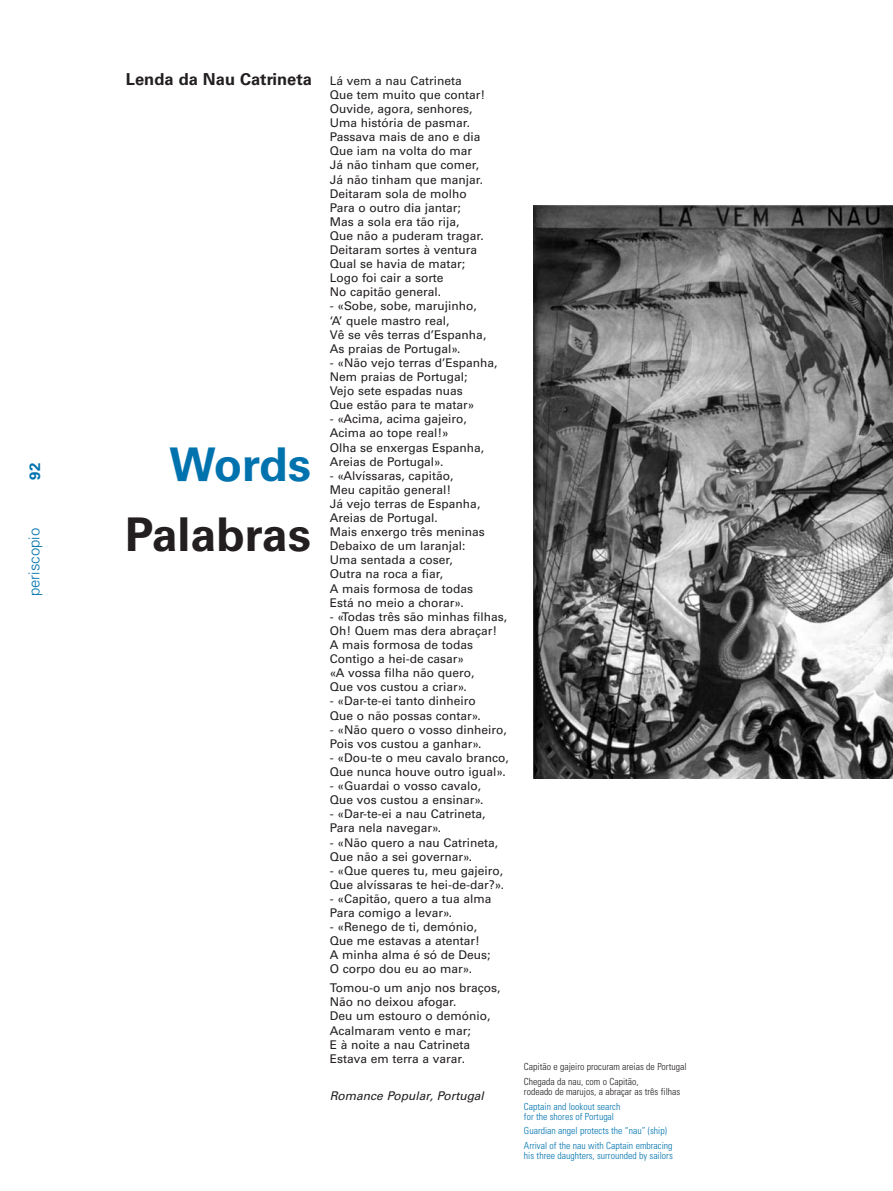
<style>
.page{position:relative;width:893px;height:1191px;background:#fff}
.page>*{position:absolute;margin:0;border:0;box-sizing:border-box;transform-origin:0 0}
.t1{font:700 46.5px "Univers";color:#231f20}
.t2{font:700 46.5px "Univers";letter-spacing:-.01em;color:#0073ae}
.t3{font:700 16.5px "Univers";color:#231f20}
.t4{font:300 15px "Univers";color:#0073ae}
.t5{font:700 15px "Univers";color:#0073ae}
.t6{font:12px/14.1px "Univers";color:#231f20}
.t7{font:italic 12px "Univers";color:#231f20}
.t8{font:300 condensed 9.75px/10.5px "Univers";color:#0073ae}
.t9{font:300 condensed 9.75px/14.4px "Univers";color:#231f20}
.s1{font-weight:400;font-size:12px}
</style>
<div class="page">
<img style="left:534px;top:205px;width:359px;height:573px">
<p class="t5" style="left:29px;top:480px;width:19px;rotate:-90deg">92</p>
<p class="t4" style="left:29px;top:596px;width:70px;rotate:-90deg">periscopio</p>
<h2 class="t3" style="left:126px;top:73px;width:337px">Lenda da Nau Catrineta <span class="s1">Lá vem a nau Catrineta</span></h2>
<p class="t6" style="left:330px;top:89px;width:157px">Que tem muito que contar!<br>Ouvide, agora, senhores,<br>Uma história de pasmar.<br>Passava mais de ano e dia<br>Que iam na volta do mar<br>Já não tinham que comer,<br>Já não tinham que manjar.<br>Deitaram sola de molho<br>Para o outro dia jantar;<br>Mas a sola era tão rija,<br>Que não a puderam tragar.<br>Deitaram sortes à ventura<br>Qual se havia de matar;<br>Logo foi cair a sorte<br>No capitão general.</p>
<p class="t6" style="left:330px;top:300px;width:158px">- «Sobe, sobe, marujinho, ‘A’ quele mastro real,<br>Vê se vês terras d’Espanha,<br>As praias de Portugal».</p>
<p class="t6" style="left:330px;top:357px;width:169px">- «Não vejo terras d’Espanha,<br>Nem praias de Portugal;<br>Vejo sete espadas nuas<br>Que estão para te matar»</p>
<p class="t6" style="left:330px;top:413px;width:156px">- «Acima, acima gajeiro,<br>Acima ao tope real!»<br>Olha se enxergas Espanha,<br>Areias de Portugal».</p>
<p class="t6" style="left:330px;top:469px;width:157px">- «Alvíssaras, capitão,<br>Meu capitão general!<br>Já vejo terras de Espanha,<br>Areias de Portugal.<br>Mais enxergo três meninas<br>Debaixo de um laranjal:<br>Uma sentada a coser,<br>Outra na roca a fiar,<br>A mais formosa de todas<br>Está no meio a chorar».</p>
<p class="t6" style="left:330px;top:610px;width:179px">- «Todas três são minhas filhas,<br>Oh! Quem mas dera abraçar!<br>A mais formosa de todas<br>Contigo a hei-de casar»<br>«A vossa filha não quero,<br>Que vos custou a criar».</p>
<p class="t6" style="left:330px;top:695px;width:153px">- «Dar-te-ei tanto dinheiro<br>Que o não possas contar».</p>
<p class="t6" style="left:330px;top:723px;width:178px">- «Não quero o vosso dinheiro,<br>Pois vos custou a ganhar».</p>
<p class="t6" style="left:330px;top:751px;width:180px">- «Dou-te o meu cavalo branco,<br>Que nunca houve outro igual».</p>
<p class="t6" style="left:330px;top:780px;width:155px">- «Guardai o vosso cavalo,<br>Que vos custou a ensinar».</p>
<p class="t6" style="left:330px;top:808px;width:157px">- «Dar-te-ei a nau Catrineta,<br>Para nela navegar».</p>
<p class="t6" style="left:330px;top:836px;width:170px">- «Não quero a nau Catrineta,<br>Que não a sei governar».</p>
<p class="t6" style="left:330px;top:864px;width:176px">- «Que queres tu, meu gajeiro,<br>Que alvíssaras te hei-de-dar?».</p>
<p class="t6" style="left:330px;top:892px;width:163px">- «Capitão, quero a tua alma<br>Para comigo a levar».</p>
<p class="t6" style="left:330px;top:921px;width:162px">- «Renego de ti, demónio,<br>Que me estavas a atentar!<br>A minha alma é só de Deus;<br>O corpo dou eu ao mar».</p>
<p class="t6" style="left:330px;top:982px;width:172px">Tomou-o um anjo nos braços,<br>Não no deixou afogar.<br>Deu um estouro o demónio,<br>Acalmaram vento e mar;<br>E à noite a nau Catrineta<br>Estava em terra a varar.</p>
<p class="t7" style="left:330px;top:1091px;width:155px">Romance Popular, Portugal</p>
<h1 class="t2" style="left:169px;top:447px;width:144px">Words</h1>
<h1 class="t1" style="left:125px;top:518px;width:188px">Palabras</h1>
<p class="t9" style="left:524px;top:1060px;width:164px">Capitão e gajeiro procuram areias de Portugal<br>Chegada da nau, com o Capitão,</p>
<p class="t9" style="left:524px;top:1085px;width:158px">rodeado de marujos, a abraçar as três filhas</p>
<p class="t8" style="left:524px;top:1101px;width:98px">Captain and lookout search for the shores of Portugal</p>
<p class="t8" style="left:524px;top:1124px;width:150px;line-height:14.4px">Guardian angel protects the “nau” (ship)<br>Arrival of the nau with Captain embracing</p>
<p class="t8" style="left:524px;top:1151px;width:150px">his three daughters, surrounded by sailors</p>
</div>
